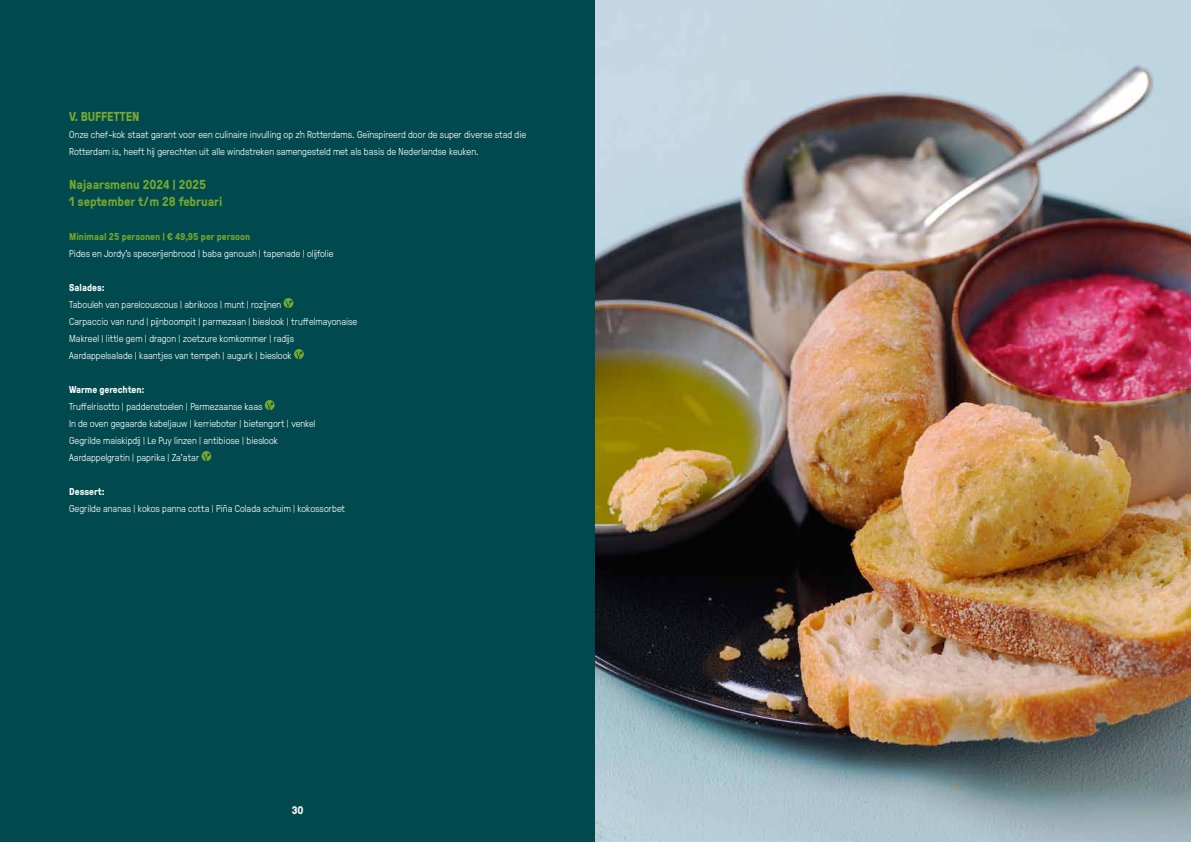
<style>
.page{position:relative;width:1191px;height:842px;background:#00494e}
.page>*{position:absolute;margin:0;border:0;box-sizing:border-box;transform-origin:0 0}
.t1{font:700 13px/17px "GT Pressura";color:#76a82c}
.t2{font:700 11px "GT Pressura";color:#fff}
.t3{font:300 10px/17px "GT Pressura";color:#fff}
.t4{font:700 10px "GT Pressura";color:#76a82c}
.t5{font:700 10px "GT Pressura";color:#fff}
</style>
<div class="page">
<svg style="left:283px;top:298px;width:10px;height:10px"></svg>
<svg style="left:294px;top:349px;width:10px;height:10px"></svg>
<svg style="left:265px;top:400px;width:9px;height:10px"></svg>
<svg style="left:201px;top:451px;width:10px;height:10px"></svg>
<img style="left:595px;top:0;width:596px;height:842px">
<h1 class="t1" style="left:69px;top:107px;width:72px">V. BUFFETTEN</h1>
<p class="t3" style="left:69px;top:125px;width:458px">Onze chef-kok staat garant voor een culinaire invulling op z’n Rotterdams. Geïnspireerd door de super diverse stad die<br>Rotterdam is, heeft hij gerechten uit alle windstreken samengesteld met als basis de Nederlandse keuken.</p>
<h1 class="t1" style="left:69px;top:175px;width:155px">Najaarsmenu 2024 | 2025<br>1 september t/m 28 februari</h1>
<p class="t4" style="left:69px;top:229px;width:183px">Minimaal 25 personen | € 49,95 per persoon</p>
<p class="t3" style="left:69px;top:244px;width:266px">Pides en Jordy’s specerijenbrood | baba ganoush | tapenade | olijfolie</p>
<p class="t5" style="left:69px;top:280px;width:37px">Salades:</p>
<p class="t3" style="left:69px;top:295px;width:290px">Tabouleh van parelcouscous | abrikoos | munt | rozijnen<br>Carpaccio van rund | pijnboompit | parmezaan | bieslook | truffelmayonaise Makreel | little gem | dragon | zoetzure komkommer | radijs Aardappelsalade | kaantjes van tempeh | augurk | bieslook</p>
<p class="t5" style="left:69px;top:382px;width:77px">Warme gerechten:</p>
<p class="t3" style="left:69px;top:397px;width:248px">Truffelrisotto | paddenstoelen | Parmezaanse kaas<br>In de oven gegaarde kabeljauw | kerrieboter | bietengort | venkel Gegrilde maiskipdij | Le Puy linzen | antibiose | bieslook Aardappelgratin | paprika | Za’atar</p>
<p class="t5" style="left:69px;top:484px;width:37px">Dessert:</p>
<p class="t3" style="left:69px;top:499px;width:277px">Gegrilde ananas | kokos panna cotta | Piña Colada schuim | kokossorbet</p>
<p class="t2" style="left:292px;top:802px;width:13px">30</p>
</div>
